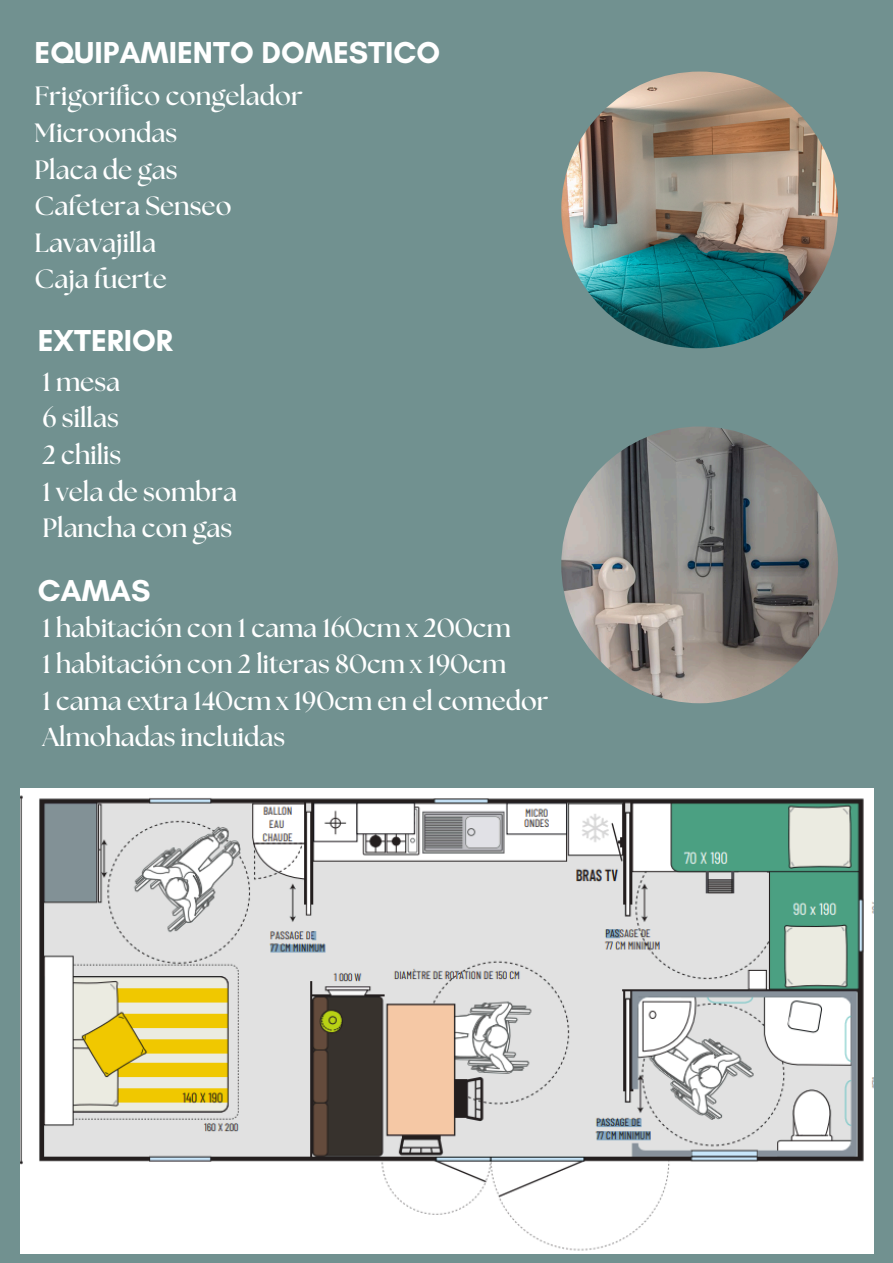
<style>
.page{position:relative;width:893px;height:1263px;background:#719190}
.page>*{position:absolute;margin:0;border:0;box-sizing:border-box;transform-origin:0 0}
.t1{font:700 30.83px "Glacial Indifference";color:#fff}
.t2{font:700 26.4px "The Seasons";color:#fff}
.t3{font:700 26.25px "The Seasons";color:#fff}
</style>
<div class="page">
<img style="left:561px;top:72px;width:277px;height:276px;border-radius:50%">
<img style="left:561px;top:426px;width:277px;height:277px;border-radius:50%">
<img style="left:20px;top:789px;width:853px;height:464px">
<p class="t1" style="left:34px;top:33px;width:407px">EQUIPAMIENTO DOMESTICO</p>
<p class="t2" style="left:34px;top:84px;width:270px">Frigorifico congelador</p>
<p class="t2" style="left:34px;top:121px;width:144px">Microondas</p>
<p class="t2" style="left:34px;top:157px;width:144px">Placa de gas</p>
<p class="t2" style="left:34px;top:194px;width:199px">Cafetera Senseo</p>
<h1 class="t2" style="left:34px;top:231px;width:123px">Lavavajilla</h1>
<p class="t2" style="left:34px;top:267px;width:134px">Caja fuerte</p>
<p class="t1" style="left:38px;top:322px;width:137px">EXTERIOR</p>
<p class="t2" style="left:42px;top:370px;width:79px">1 mesa</p>
<p class="t2" style="left:42px;top:406px;width:78px">6 sillas</p>
<p class="t2" style="left:42px;top:443px;width:80px">2 chilis</p>
<p class="t2" style="left:42px;top:479px;width:196px">1 vela de sombra</p>
<p class="t2" style="left:42px;top:516px;width:192px">Plancha con gas</p>
<p class="t1" style="left:38px;top:572px;width:114px">CAMAS</p>
<p class="t3" style="left:42px;top:616px;width:470px">1 habitación con 1 cama 160cm x 200cm</p>
<p class="t3" style="left:42px;top:652px;width:465px">1 habitación con 2 literas 80cm x 190cm</p>
<p class="t3" style="left:42px;top:689px;width:508px">1 cama extra 140cm x 190cm en el comedor</p>
<h1 class="t3" style="left:42px;top:725px;width:244px">Almohadas incluidas</h1>
</div>
